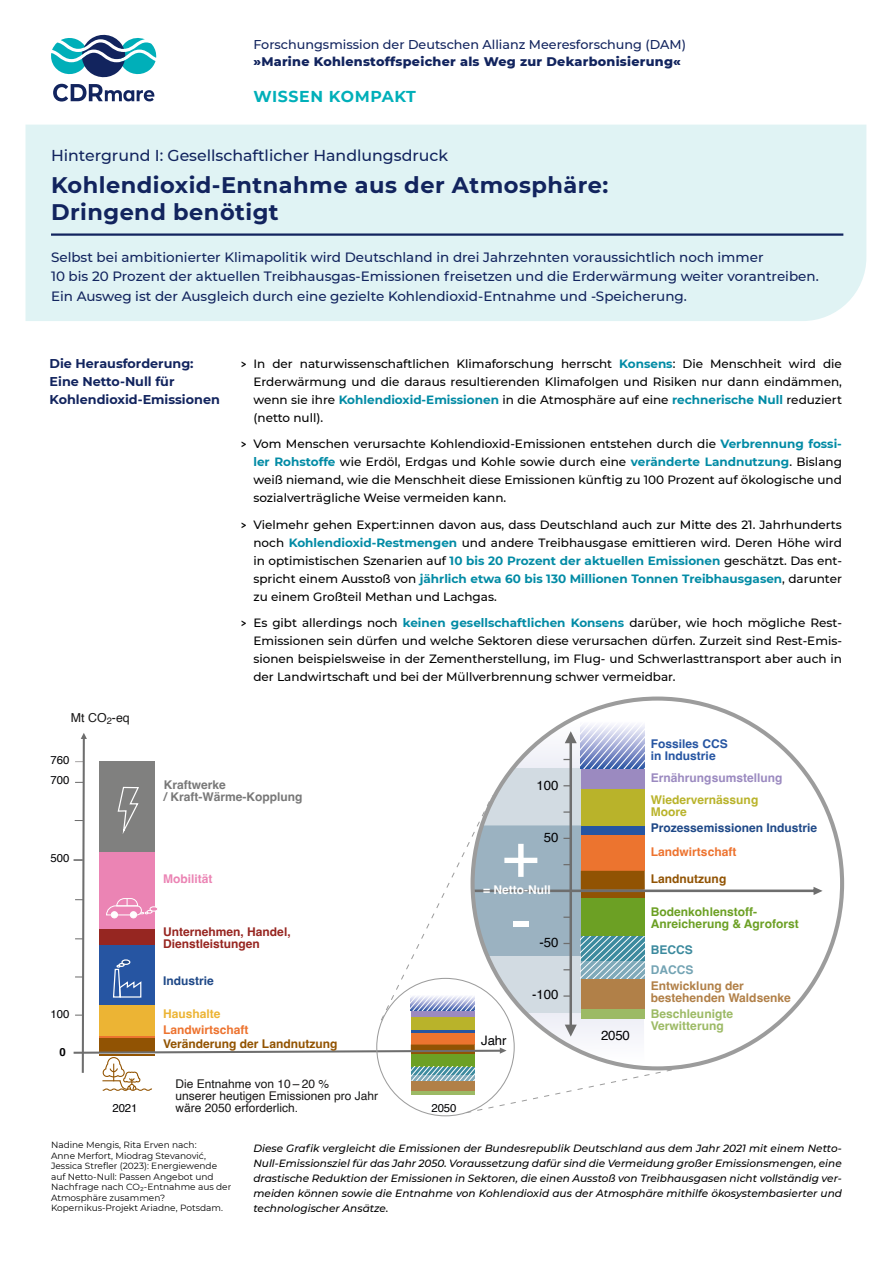
<style>
.page{position:relative;width:893px;height:1263px;background:#fff}
.page>*{position:absolute;margin:0;border:0;box-sizing:border-box;transform-origin:0 0}
.t1{font:64.8px/65.2px "Helvetica";color:#fff}
.t2{font:700 22.5px/27px "Montserrat";letter-spacing:.02em;color:#12245e}
.t3{font:500 15.75px "Montserrat";color:#12245e}
.t4{font:700 15.75px "Montserrat";letter-spacing:.04em;color:#00afb9}
.t5{font:500 13.5px/19.5px "Montserrat";color:#12245e}
.t6{font:13.2px "Helvetica";color:#010103}
.t7{font:13.05px "Helvetica";color:#010103}
.t8{font:700 12.75px/18px "Montserrat";color:#12245e}
.t9{font:500 12.75px "Montserrat";color:#12245e}
.t10{font:800 12.75px "Montserrat";letter-spacing:.02em;color:#12245e}
.t11{font:12.3px "Helvetica";color:#181717}
.t12{font:500 12px/18px "Montserrat";color:#000;text-align:justify}
.t13{font:12px/12.1px "Helvetica";color:#181717}
.t14{font:700 12px/12px "Helvetica";color:#6ca024}
.t15{font:700 12px/12px "Helvetica";color:#972520}
.t16{font:700 12px "Helvetica";color:#1e4887}
.t17{font:700 12px/12px "Helvetica";color:#b18048}
.t18{font:700 12px/12px "Helvetica";color:#787878}
.t19{font:700 12px "Helvetica";color:#ed732f}
.t20{font:700 12px "Helvetica";color:#925301}
.t21{font:700 12px/12px "Helvetica";color:#9cba65}
.t22{font:700 12px/12px "Helvetica";color:#2655a2}
.t23{font:700 12px/12px "Helvetica";color:#b9b32a}
.t24{font:700 12px "Helvetica";color:#9b8ac0}
.t25{font:700 12px "Helvetica";color:#fff}
.t26{font:700 12px "Helvetica";color:#915303}
.t27{font:700 12px "Helvetica";color:#eb84b4}
.t28{font:700 12px "Helvetica";color:#ecb434}
.t29{font:700 12px "Helvetica";color:#3c8a9e}
.t30{font:700 12px "Helvetica";color:#74a4b4}
.t31{font:11.4px "Helvetica";color:#010103}
.t32{font:700 11.4px "Helvetica";color:#010103}
.t33{font:italic 500 10.5px/15px "Montserrat";color:#000;text-align:justify}
.t34{font:9px/10.5px "Montserrat";color:#000}
.s1{font-family:"Cardo";font-weight:700}
.s2{font-weight:700;color:#028ba5}
</style>
<div class="page">
<div style="left:26px;top:125px;width:840px;height:196px;background:#e0f3f4"></div>
<hr style="left:51px;top:233px;width:792px;height:3px;background:#12245e">
<svg style="left:74px;top:714px;width:749px;height:400px"></svg>
<svg style="left:51px;top:34px;width:106px;height:68px"></svg>
<p class="t9" style="left:253px;top:36px;width:434px">Forschungsmission der Deutschen Allianz Meeresforschung (DAM)</p>
<p class="t10" style="left:253px;top:52px;width:429px">»Marine Kohlenstoffspeicher als Weg zur Dekarbonisierung«</p>
<h3 class="t4" style="left:253px;top:85px;width:164px">WISSEN KOMPAKT</h3>
<h3 class="t3" style="left:51px;top:145px;width:399px">Hintergrund I: Gesellschaftlicher Handlungsdruck</h3>
<h2 class="t2" style="left:51px;top:170px;width:559px">Kohlendioxid-Entnahme aus der Atmosphäre:<br>Dringend benötigt</h2>
<p class="t5" style="left:51px;top:247px;width:769px">Selbst bei ambitionierter Klimapolitik wird Deutschland in drei Jahrzehnten voraussichtlich noch immer<br>10 bis 20 Prozent der aktuellen Treibhausgas-Emissionen freisetzen und die Erderwärmung weiter vorantreiben.<br>Ein Ausweg ist der Ausgleich durch eine gezielte Kohlendioxid-Entnahme und -Speicherung.</p>
<p class="t8" style="left:50px;top:354px;width:172px">Die Herausforderung:<br>Eine Netto-Null für<br>Kohlendioxid-Emissionen</p>
<p class="t11" style="left:71px;top:708px;width:60px">Mt CO<sub>2</sub>-eq</p>
<p class="t31" style="left:50px;top:751px;width:20px">760</p>
<p class="t12" style="left:253px;top:354px;width:590px;text-indent:-13px"><span class="s1">&gt;</span> In der naturwissenschaftlichen Klimaforschung herrscht <span class="s2">Konsens</span>: Die Menschheit wird die Erderwärmung und die daraus resultierenden Klimafolgen und Risiken nur dann eindämmen, wenn sie ihre <span class="s2">Kohlendioxid-Emissionen</span> in die Atmosphäre auf eine <span class="s2">rechnerische Null</span> reduziert (netto null).</p>
<p class="t12" style="left:253px;top:434px;width:590px;text-indent:-13px"><span class="s1">&gt;</span> Vom Menschen verursachte Kohlendioxid-Emissionen entstehen durch die <span class="s2">Verbrennung fossi&shy;ler Rohstoffe</span> wie Erdöl, Erdgas und Kohle sowie durch eine <span class="s2">veränderte Landnutzung</span>. Bislang weiß niemand, wie die Menschheit diese Emissionen künftig zu 100 Prozent auf ökologische und sozialverträgliche Weise vermeiden kann.</p>
<p class="t12" style="left:253px;top:515px;width:590px;text-indent:-13px"><span class="s1">&gt;</span> Vielmehr gehen Expert:innen davon aus, dass Deutschland auch zur Mitte des 21. Jahrhunderts noch <span class="s2">Kohlendioxid-Restmengen</span> und andere Treibhausgase emittieren wird. Deren Höhe wird in optimistischen Szenarien auf <span class="s2">10 bis 20 Prozent der aktuellen Emissionen</span> geschätzt. Das ent&shy;spricht einem Ausstoß von <span class="s2">jährlich etwa 60 bis 130 Millionen Tonnen Treibhausgasen</span>, darunter zu einem Großteil Methan und Lachgas.</p>
<p class="t12" style="left:253px;top:614px;width:590px;text-indent:-13px"><span class="s1">&gt;</span> Es gibt allerdings noch <span class="s2">keinen gesellschaftlichen Konsens</span> darüber, wie hoch mögliche Rest-Emissionen sein dürfen und welche Sektoren diese verursachen dürfen. Zurzeit sind Rest-Emis&shy;sionen beispielsweise in der Zementherstellung, im Flug- und Schwerlasttransport aber auch in der Landwirtschaft und bei der Müllverbrennung schwer vermeidbar.</p>
<p class="t22" style="left:651px;top:739px;width:78px">Fossiles CCS in Industrie</p>
<p class="t31" style="left:50px;top:772px;width:20px">700</p>
<p class="t31" style="left:50px;top:849px;width:20px">500</p>
<p class="t31" style="left:50px;top:1005px;width:20px">100</p>
<p class="t32" style="left:60px;top:1045px;width:8px">0</p>
<p class="t18" style="left:164px;top:780px;width:140px">Kraftwerke<br>/ Kraft-Wärme-Kopplung</p>
<p class="t27" style="left:163px;top:871px;width:51px">Mobilität</p>
<p class="t15" style="left:163px;top:927px;width:129px">Unternehmen, Handel,<br>Dienstleistungen</p>
<p class="t16" style="left:163px;top:973px;width:52px">Industrie</p>
<p class="t28" style="left:163px;top:1006px;width:59px">Haushalte</p>
<p class="t19" style="left:163px;top:1022px;width:87px">Landwirtschaft</p>
<p class="t20" style="left:163px;top:1036px;width:176px">Veränderung der Landnutzung</p>
<p class="t13" style="left:175px;top:1077px;width:204px">Die Entnahme von 10 – 20 %<br>unserer heutigen Emissionen pro Jahr wäre 2050 erforderlich.</p>
<p class="t31" style="left:113px;top:1099px;width:26px">2021</p>
<p class="t31" style="left:432px;top:1099px;width:26px">2050</p>
<p class="t6" style="left:536px;top:775px;width:24px">100</p>
<p class="t6" style="left:544px;top:827px;width:16px">50</p>
<h1 class="t1" style="left:501px;top:823px;width:39px">+ -</h1>
<p class="t25" style="left:483px;top:883px;width:69px">= Netto-Null</p>
<p class="t6" style="left:539px;top:932px;width:21px">-50</p>
<p class="t7" style="left:481px;top:1030px;width:27px">Jahr</p>
<p class="t6" style="left:532px;top:984px;width:28px">-100</p>
<p class="t6" style="left:601px;top:1025px;width:30px">2050</p>
<p class="t24" style="left:651px;top:771px;width:133px">Ernährungsumstellung</p>
<p class="t23" style="left:651px;top:795px;width:109px">Wiedervernässung<br>Moore</p>
<p class="t16" style="left:651px;top:820px;width:168px">Prozessemissionen Industrie</p>
<p class="t19" style="left:651px;top:844px;width:87px">Landwirtschaft</p>
<p class="t26" style="left:651px;top:871px;width:77px">Landnutzung</p>
<p class="t14" style="left:651px;top:907px;width:149px">Bodenkohlenstoff-<br>Anreicherung &amp; Agroforst</p>
<p class="t29" style="left:651px;top:943px;width:44px">BECCS</p>
<p class="t30" style="left:651px;top:962px;width:44px">DACCS</p>
<p class="t17" style="left:651px;top:981px;width:141px">Entwicklung der bestehenden Waldsenke</p>
<p class="t21" style="left:651px;top:1009px;width:84px">Beschleunigte<br>Verwitterung</p>
<p class="t34" style="left:51px;top:1139px;width:182px">Nadine Mengis, Rita Erven nach:<br>Anne Merfort, Miodrag Stevanović, Jessica Strefler (2023): Energiewende auf Netto-Null: Passen Angebot und Nachfrage nach CO2-Entnahme aus der Atmosphäre zusammen?<br>Kopernikus-Projekt Ariadne, Potsdam.</p>
<p class="t33" style="left:253px;top:1140px;width:590px">Diese Grafik vergleicht die Emissionen der Bundesrepublik Deutschland aus dem Jahr 2021 mit einem Netto-Null-Emissionsziel für das Jahr 2050. Voraussetzung dafür sind die Vermeidung großer Emissionsmengen, eine drastische Reduktion der Emissionen in Sektoren, die einen Ausstoß von Treibhausgasen nicht vollständig ver&shy;meiden können sowie die Entnahme von Kohlendioxid aus der Atmosphäre mithilfe ökosystembasierter und technologischer Ansätze.</p>
</div>
